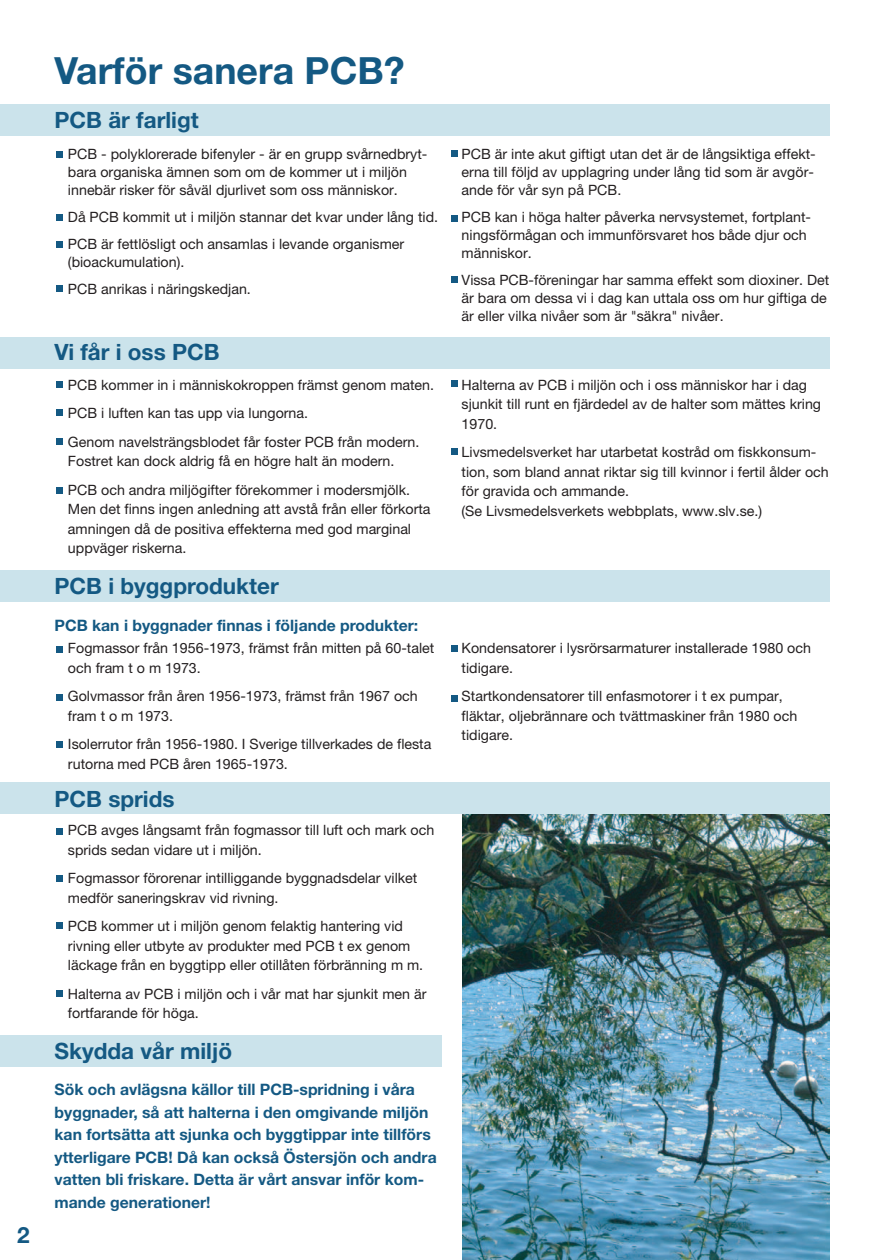
<style>
.page{position:relative;width:888px;height:1260px;background:#fff}
.page>*{position:absolute;margin:0;border:0;box-sizing:border-box;transform-origin:0 0}
.t1{font:700 37.5px "Helvetica Neue";color:#145983}
.t2{font:700 22.5px "Helvetica Neue";color:#145983}
.t3{font:700 15.75px/22.5px "Helvetica Neue";color:#145983}
.t4{font:14.25px/19.5px "Helvetica Neue";color:#231f20}
</style>
<div class="page">
<img style="left:462px;top:814px;width:368px;height:446px">
<div style="left:0;top:104px;width:830px;height:32px;background:#cbe3eb"></div>
<div style="left:56px;top:151px;width:7px;height:7px;background:#145983"></div>
<div style="left:0;top:337px;width:830px;height:32px;background:#cbe3eb"></div>
<div style="left:451px;top:150px;width:6px;height:7px;background:#145983"></div>
<div style="left:451px;top:215px;width:6px;height:7px;background:#145983"></div>
<div style="left:451px;top:276px;width:6px;height:7px;background:#145983"></div>
<div style="left:56px;top:214px;width:7px;height:7px;background:#145983"></div>
<div style="left:56px;top:285px;width:7px;height:7px;background:#145983"></div>
<div style="left:56px;top:241px;width:7px;height:7px;background:#145983"></div>
<div style="left:56px;top:381px;width:7px;height:7px;background:#145983"></div>
<svg style="left:451px;top:381px;width:6px;height:6px"></svg>
<div style="left:451px;top:448px;width:6px;height:7px;background:#145983"></div>
<div style="left:56px;top:409px;width:7px;height:7px;background:#145983"></div>
<div style="left:56px;top:487px;width:7px;height:7px;background:#145983"></div>
<div style="left:56px;top:438px;width:7px;height:7px;background:#145983"></div>
<div style="left:56px;top:646px;width:7px;height:6px;background:#145983"></div>
<div style="left:451px;top:645px;width:6px;height:7px;background:#145983"></div>
<svg style="left:451px;top:695px;width:6px;height:6px"></svg>
<div style="left:56px;top:741px;width:7px;height:7px;background:#145983"></div>
<div style="left:56px;top:694px;width:7px;height:7px;background:#145983"></div>
<div style="left:0;top:570px;width:830px;height:32px;background:#cbe3eb"></div>
<div style="left:0;top:783px;width:830px;height:31px;background:#cbe3eb"></div>
<div style="left:0;top:1035px;width:442px;height:32px;background:#cbe3eb"></div>
<div style="left:56px;top:828px;width:7px;height:7px;background:#145983"></div>
<div style="left:56px;top:875px;width:7px;height:6px;background:#145983"></div>
<div style="left:56px;top:923px;width:7px;height:6px;background:#145983"></div>
<div style="left:56px;top:990px;width:7px;height:7px;background:#145983"></div>
<p class="t2" style="left:17px;top:1221px;width:14px">2</p>
<p class="t1" style="left:55px;top:48px;width:352px">Varför sanera PCB?</p>
<p class="t2" style="left:55px;top:106px;width:146px">PCB är farligt</p>
<p class="t4" style="left:68px;top:145px;width:361px;line-height:18px">PCB - polyklorerade bifenyler - är en grupp svårnedbryt&shy;bara organiska ämnen som om de kommer ut i miljön innebär risker för såväl djurlivet som oss människor.</p>
<p class="t4" style="left:68px;top:203px;width:372px;line-height:27px">Då PCB kommit ut i miljön stannar det kvar under lång tid.<br>PCB är fettlösligt och ansamlas i levande organismer</p>
<p class="t4" style="left:68px;top:248px;width:184px;line-height:27px">(bioackumulation).<br>PCB anrikas i näringskedjan.</p>
<p class="t2" style="left:55px;top:338px;width:166px">Vi får i oss PCB</p>
<p class="t4" style="left:68px;top:370px;width:368px;line-height:28.5px">PCB kommer in i människokroppen främst genom maten.<br>PCB i luften kan tas upp via lungorna.<br>Genom navelsträngsblodet får foster PCB från modern.</p>
<p class="t4" style="left:68px;top:447px;width:344px;line-height:28.5px">Fostret kan dock aldrig få en högre halt än modern.<br>PCB och andra miljögifter förekommer i modersmjölk.</p>
<p class="t4" style="left:68px;top:499px;width:364px">Men det finns ingen anledning att avstå från eller förkorta amningen då de positiva effekterna med god marginal uppväger riskerna.</p>
<p class="t2" style="left:55px;top:572px;width:226px">PCB i byggprodukter</p>
<p class="t3" style="left:55px;top:613px;width:365px">PCB kan i byggnader finnas i följande produkter:</p>
<p class="t4" style="left:68px;top:638px;width:368px">Fogmassor från 1956-1973, främst från mitten på 60-talet och fram t o m 1973.</p>
<p class="t4" style="left:68px;top:686px;width:351px">Golvmassor från åren 1956-1973, främst från 1967 och fram t o m 1973.</p>
<p class="t4" style="left:68px;top:734px;width:365px">Isolerrutor från 1956-1980. I Sverige tillverkades de flesta rutorna med PCB åren 1965-1973.</p>
<p class="t2" style="left:55px;top:785px;width:121px">PCB sprids</p>
<p class="t4" style="left:68px;top:820px;width:368px">PCB avges långsamt från fogmassor till luft och mark och sprids sedan vidare ut i miljön.</p>
<p class="t4" style="left:68px;top:868px;width:351px">Fogmassor förorenar intilliggande byggnadsdelar vilket medför saneringskrav vid rivning.</p>
<p class="t4" style="left:68px;top:916px;width:357px">PCB kommer ut i miljön genom felaktig hantering vid rivning eller utbyte av produkter med PCB t ex genom läckage från en byggtipp eller otillåten förbränning m m.</p>
<p class="t4" style="left:68px;top:984px;width:360px">Halterna av PCB i miljön och i vår mat har sjunkit men är fortfarande för höga.</p>
<p class="t2" style="left:55px;top:1037px;width:179px">Skydda vår miljö</p>
<p class="t3" style="left:55px;top:1078px;width:384px">Sök och avlägsna källor till PCB-spridning i våra byggnader, så att halterna i den omgivande miljön kan fortsätta att sjunka och byggtippar inte tillförs ytterligare PCB! Då kan också Östersjön och andra vatten bli friskare. Detta är vårt ansvar inför kom&shy;mande generationer!</p>
<p class="t4" style="left:462px;top:145px;width:356px;line-height:18px">PCB är inte akut giftigt utan det är de långsiktiga effekt&shy;erna till följd av upplagring under lång tid som är avgör&shy;ande för vår syn på PCB.</p>
<p class="t4" style="left:462px;top:208px;width:351px;line-height:18px">PCB kan i höga halter påverka nervsystemet, fortplant&shy;ningsförmågan och immunförsvaret hos både djur och människor.</p>
<p class="t4" style="left:462px;top:271px;width:369px;line-height:18px">Vissa PCB-föreningar har samma effekt som dioxiner. Det är bara om dessa vi i dag kan uttala oss om hur giftiga de är eller vilka nivåer som är "säkra" nivåer.</p>
<p class="t4" style="left:462px;top:375px;width:361px">Halterna av PCB i miljön och i oss människor har i dag sjunkit till runt en fjärdedel av de halter som mättes kring<br>1970.</p>
<p class="t4" style="left:462px;top:442px;width:369px">Livsmedelsverket har utarbetat kostråd om fiskkonsum&shy;tion, som bland annat riktar sig till kvinnor i fertil ålder och för gravida och ammande.<br>(Se Livsmedelsverkets webbplats, www.slv.se.)</p>
<p class="t4" style="left:462px;top:638px;width:351px">Kondensatorer i lysrörsarmaturer installerade 1980 och tidigare.</p>
<p class="t4" style="left:462px;top:686px;width:337px">Startkondensatorer till enfasmotorer i t ex pumpar, fläktar, oljebrännare och tvättmaskiner från 1980 och tidigare.</p>
</div>
